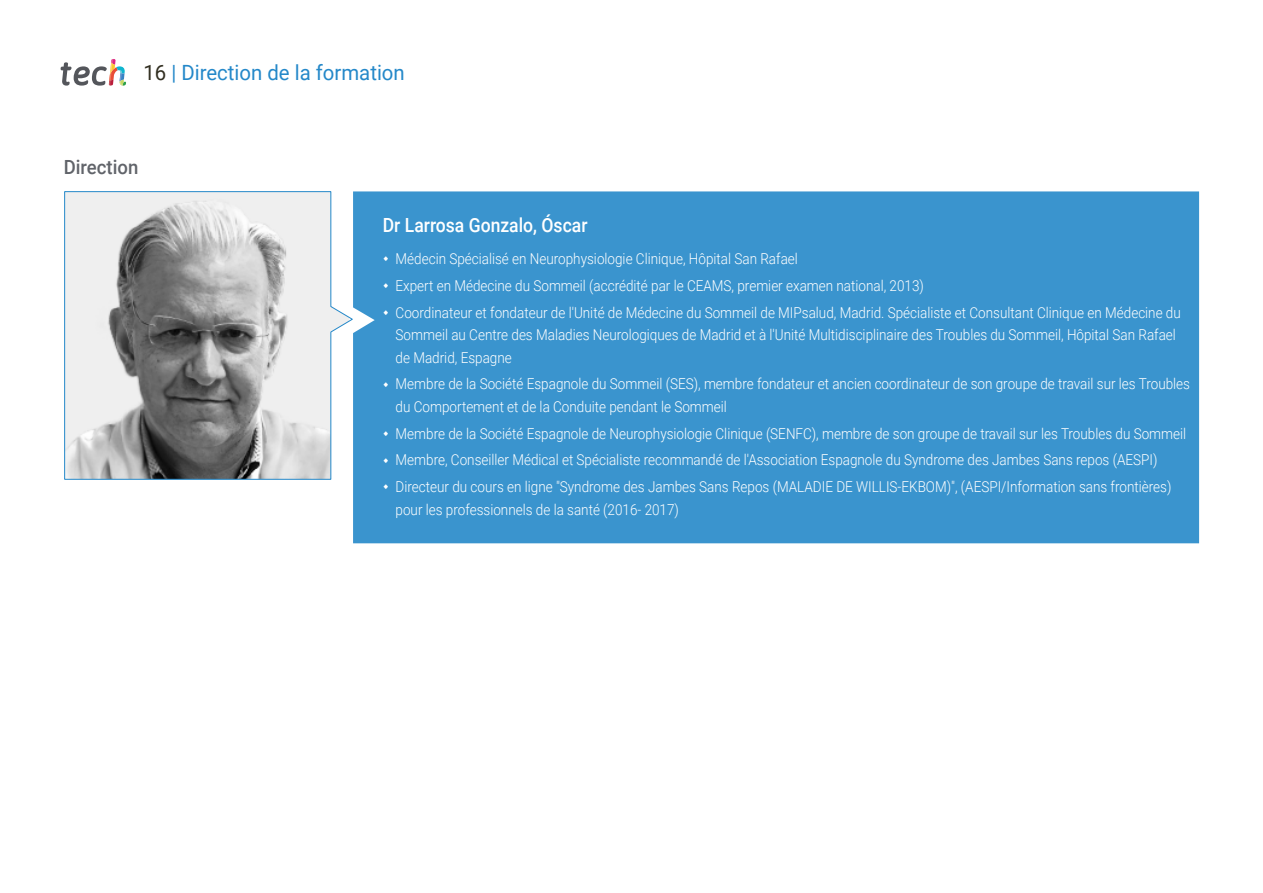
<style>
.page{position:relative;width:1263px;height:893px;background:#fff}
.page>*{position:absolute;margin:0;border:0;box-sizing:border-box;transform-origin:0 0}
.t1{font:21px "Roboto";color:#2488c9}
.t2{font:500 19.5px "Roboto";color:#fff;scale:.9 1}
.t3{font:500 19.5px "Roboto";color:#61646a;scale:.95 1}
.t4{font:300 15px/26.7px "Roboto";color:#fff;scale:.9 1}
.s1{color:#312e20}
</style>
<div class="page">
<svg style="left:61px;top:59px;width:65px;height:27px"></svg>
<div style="left:353px;top:191px;width:846px;height:352px;background:#3a94ce"></div>
<svg style="left:64px;top:191px;width:289px;height:289px"></svg>
<svg style="left:384px;top:256px;width:4px;height:5px"></svg>
<svg style="left:384px;top:283px;width:4px;height:5px"></svg>
<svg style="left:384px;top:310px;width:4px;height:5px"></svg>
<svg style="left:384px;top:382px;width:4px;height:5px"></svg>
<svg style="left:384px;top:431px;width:4px;height:5px"></svg>
<svg style="left:384px;top:458px;width:4px;height:5px"></svg>
<svg style="left:384px;top:484px;width:4px;height:5px"></svg>
<h1 class="t1" style="left:144px;top:57px;width:263px"><span class="s1">16</span> | Direction de la formation</h1>
<h2 class="t3" style="left:64px;top:154px;width:80px">Direction</h2>
<h2 class="t2" style="left:383px;top:212px;width:229px">Dr Larrosa Gonzalo, Óscar</h2>
<p class="t4" style="left:396px;top:245px;width:874px">Médecin Spécialisé en Neurophysiologie Clinique, Hôpital San Rafael<br>Expert en Médecine du Sommeil (accrédité par le CEAMS, premier examen national, 2013)<br>Coordinateur et fondateur de l'Unité de Médecine du Sommeil de MIPsalud, Madrid. Spécialiste et Consultant Clinique en Médecine du</p>
<p class="t4" style="left:396px;top:323px;width:868px;line-height:22.5px">Sommeil au Centre des Maladies Neurologiques de Madrid et à l'Unité Multidisciplinaire des Troubles du Sommeil, Hôpital San Rafael de Madrid, Espagne</p>
<p class="t4" style="left:396px;top:372px;width:884px;line-height:22.5px">Membre de la Société Espagnole du Sommeil (SES), membre fondateur et ancien coordinateur de son groupe de travail sur les Troubles du Comportement et de la Conduite pendant le Sommeil</p>
<p class="t4" style="left:396px;top:419px;width:880px">Membre de la Société Espagnole de Neurophysiologie Clinique (SENFC), membre de son groupe de travail sur les Troubles du Sommeil<br>Membre, Conseiller Médical et Spécialiste recommandé de l'Association Espagnole du Syndrome des Jambes Sans repos (AESPI)<br>Directeur du cours en ligne "Syndrome des Jambes Sans Repos (MALADIE DE WILLIS-EKBOM)", (AESPI/Information sans frontières)</p>
<p class="t4" style="left:396px;top:495px;width:316px">pour les professionnels de la santé (2016- 2017)</p>
</div>
